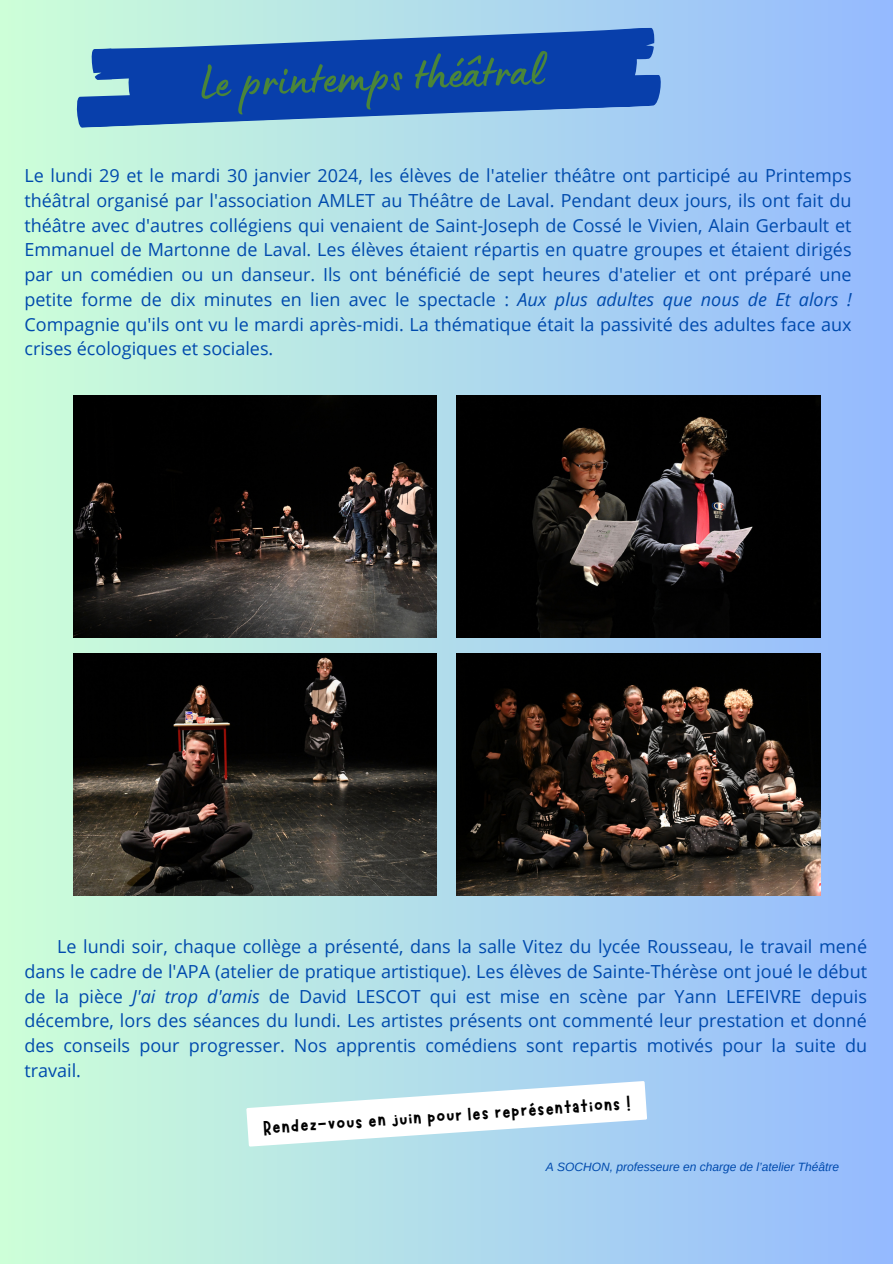
<style>
.page{position:relative;width:893px;height:1264px;background:#fff}
.page>*{position:absolute;margin:0;border:0;box-sizing:border-box;transform-origin:0 0}
.t1{font:49.35px "Lumios Marker";color:#4a8539}
.t2{font:21.45px "Marykate";color:#000}
.t3{font:18px/24.8px "Open Sans";color:#004aad;text-align:justify}
.t4{font:italic 12px "Arimo";color:#004aad}
.s1{font-style:italic}
</style>
<div class="page">
<div style="left:0;top:0;width:892px;height:1263px;background:linear-gradient(to right,#cdffd8,#94b9fd)"></div>
<svg style="left:74px;top:27px;width:590px;height:101px;background:#396dbb"></svg>
<img style="left:73px;top:395px;width:363px;height:242px">
<img style="left:457px;top:395px;width:363px;height:242px">
<img style="left:457px;top:653px;width:363px;height:242px">
<img style="left:73px;top:653px;width:363px;height:242px">
<svg style="left:246px;top:1080px;width:401px;height:66px"></svg>
<h1 class="t1" style="left:199px;top:66px;width:345px;rotate:-2deg">Le printemps théâtral</h1>
<p class="t3" style="left:24px;top:163px;width:828px">Le lundi 29 et le mardi 30 janvier 2024, les élèves de l'atelier théâtre ont participé au Printemps théâtral organisé par l'association AMLET au Théâtre de Laval. Pendant deux jours, ils ont fait du théâtre avec d'autres collégiens qui venaient de Saint-Joseph de Cossé le Vivien, Alain Gerbault et Emmanuel de Martonne de Laval. Les élèves étaient répartis en quatre groupes et étaient dirigés par un comédien ou un danseur. Ils ont bénéficié de sept heures d'atelier et ont préparé une petite forme de dix minutes en lien avec le spectacle : <span class="s1">Aux plus adultes que nous de Et alors !<br></span>Compagnie qu'ils ont vu le mardi après-midi. La thématique était la passivité des adultes face aux crises écologiques et sociales.</p>
<p class="t3" style="left:24px;top:933px;width:844px;text-indent:33px">Le lundi soir, chaque collège a présenté, dans la salle Vitez du lycée Rousseau, le travail mené dans le cadre de l'APA (atelier de pratique artistique). Les élèves de Sainte-Thérèse ont joué le début de la pièce <span class="s1">J'ai trop d'amis</span> de David LESCOT qui est mise en scène par Yann LEFEIVRE depuis décembre, lors des séances du lundi. Les artistes présents ont commenté leur prestation et donné des conseils pour progresser. Nos apprentis comédiens sont repartis motivés pour la suite du travail.</p>
<p class="t2" style="left:262px;top:1114px;width:369px;rotate:-4deg">Rendez-vous en juin pour les représentations !</p>
<p class="t4" style="left:546px;top:1160px;width:295px">A SOCHON, professeure en charge de l’atelier Théâtre</p>
</div>
